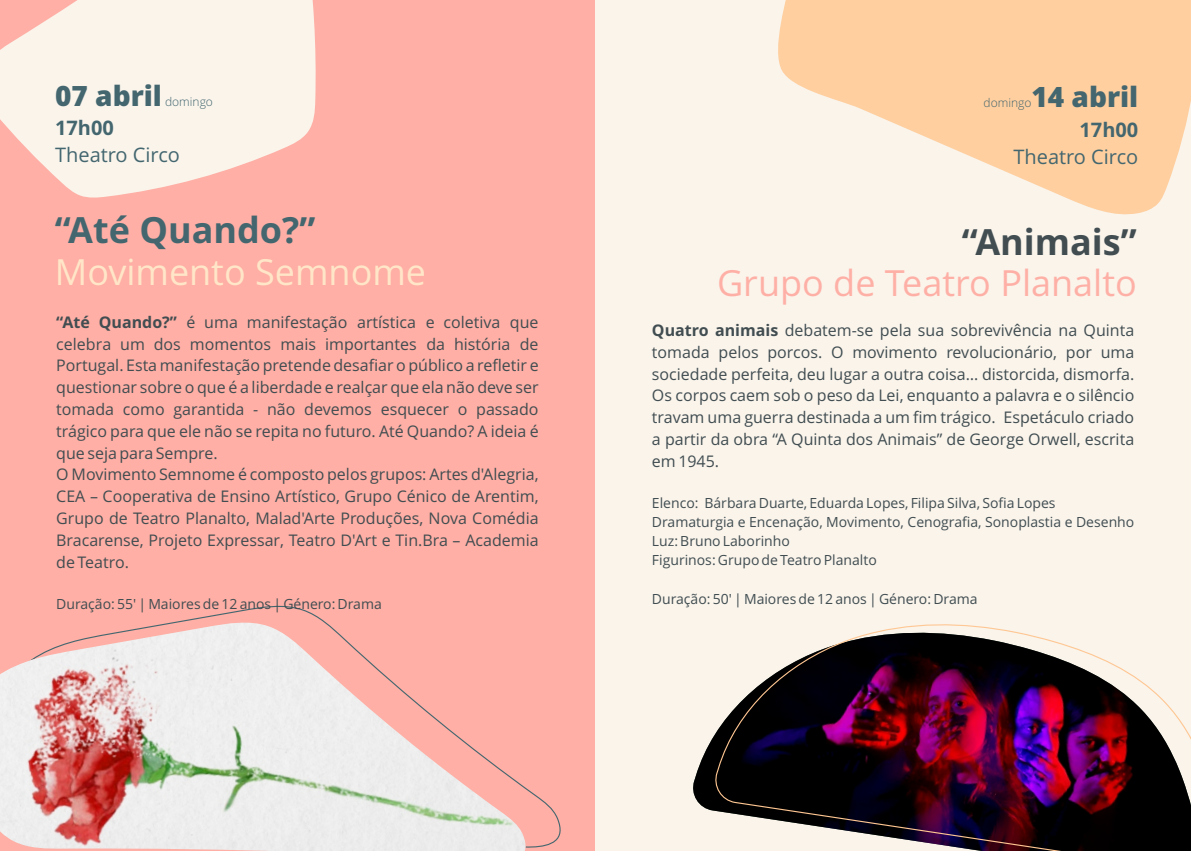
<style>
.page{position:relative;width:1191px;height:851px;background:#fff}
.page>*{position:absolute;margin:0;border:0;box-sizing:border-box;transform-origin:0 0}
.t1{font:36px "Open Sans";color:#ffb0a6}
.t2{font:36px "Open Sans";color:#ffe6c9}
.t3{font:700 36px "Open Sans";color:#43666f}
.t4{font:700 36px "Open Sans";color:#414d51}
.t5{font:800 28px "Open Sans";color:#43666f}
.t6{font:20px "Open Sans";color:#43666f}
.t7{font:700 20px "Open Sans";color:#43666f}
.t8{font:16px/21.8px "Open Sans";color:#414d51;text-align:justify}
.t9{font:14px/19px "Open Sans";color:#414d51}
.t10{font:300 12px "Open Sans";color:#43666f}
.s1{font-weight:700}
</style>
<div class="page">
<div style="left:573px;top:0;width:618px;height:850px;background:#faf4eb"></div>
<svg style="left:778px;top:0;width:413px;height:215px;fill:#ffcf9f"></svg>
<img style="left:693px;top:739px;width:19px;height:72px">
<img style="left:712px;top:624px;width:479px;height:226px">
<div style="left:0;top:0;width:595px;height:850px;background:#ffafa5"></div>
<svg style="left:0;top:0;width:316px;height:198px;fill:#faf4eb"></svg>
<img style="left:0;top:619px;width:541px;height:231px">
<h2 class="t5" style="left:55px;top:84px;width:108px">07 abril</h2>
<p class="t10" style="left:165px;top:96px;width:49px">domingo</p>
<p class="t7" style="left:55px;top:120px;width:60px">17h00</p>
<p class="t6" style="left:55px;top:147px;width:126px">Theatro Circo</p>
<h1 class="t3" style="left:55px;top:215px;width:262px">“Até Quando?”</h1>
<h1 class="t2" style="left:55px;top:257px;width:373px">Movimento Semnome</h1>
<p class="t8" style="left:56px;top:312px;width:484px;text-align:left"><span class="s1">“Até Quando?”</span> é uma manifestação artística e coletiva que celebra um dos momentos mais importantes da história de Portugal. Esta manifestação pretende desafiar o público a refletir e questionar sobre o que é a liberdade e realçar que ela não deve ser tomada como garantida - não devemos esquecer o passado trágico para que ele não se repita no futuro. Até Quando? A ideia é que seja para Sempre.<br>O Movimento Semnome é composto pelos grupos: Artes d'Alegria, CEA – Cooperativa de Ensino Artístico, Grupo Cénico de Arentim, Grupo de Teatro Planalto, Malad'Arte Produções, Nova Comédia Bracarense, Projeto Expressar, Teatro D'Art e Tin.Bra – Academia de Teatro.</p>
<p class="t9" style="left:56px;top:595px;width:327px">Duração: 55' | Maiores de 12 anos | Género: Drama</p>
<h2 class="t5" style="left:1031px;top:86px;width:108px">14 abril</h2>
<p class="t7" style="left:1079px;top:121px;width:60px">17h00</p>
<p class="t6" style="left:1013px;top:149px;width:126px">Theatro Circo</p>
<p class="t10" style="left:983px;top:98px;width:49px">domingo</p>
<h1 class="t4" style="left:961px;top:227px;width:176px">“Animais”</h1>
<h1 class="t1" style="left:717px;top:269px;width:421px">Grupo de Teatro Planalto</h1>
<p class="t8" style="left:652px;top:321px;width:484px"><span class="s1">Quatro animais</span> debatem-se pela sua sobrevivência na Quinta tomada pelos porcos. O movimento revolucionário, por uma sociedade perfeita, deu lugar a outra coisa… distorcida, dismorfa.<br>Os corpos caem sob o peso da Lei, enquanto a palavra e o silêncio travam uma guerra destinada a um fim trágico. Espetáculo criado a partir da obra “A Quinta dos Animais” de George Orwell, escrita em 1945.</p>
<p class="t9" style="left:652px;top:495px;width:484px">Elenco: Bárbara Duarte, Eduarda Lopes, Filipa Silva, Sofia Lopes Dramaturgia e Encenação, Movimento, Cenografia, Sonoplastia e Desenho Luz: Bruno Laborinho<br>Figurinos: Grupo de Teatro Planalto</p>
<p class="t9" style="left:652px;top:590px;width:327px">Duração: 50' | Maiores de 12 anos | Género: Drama</p>
</div>
